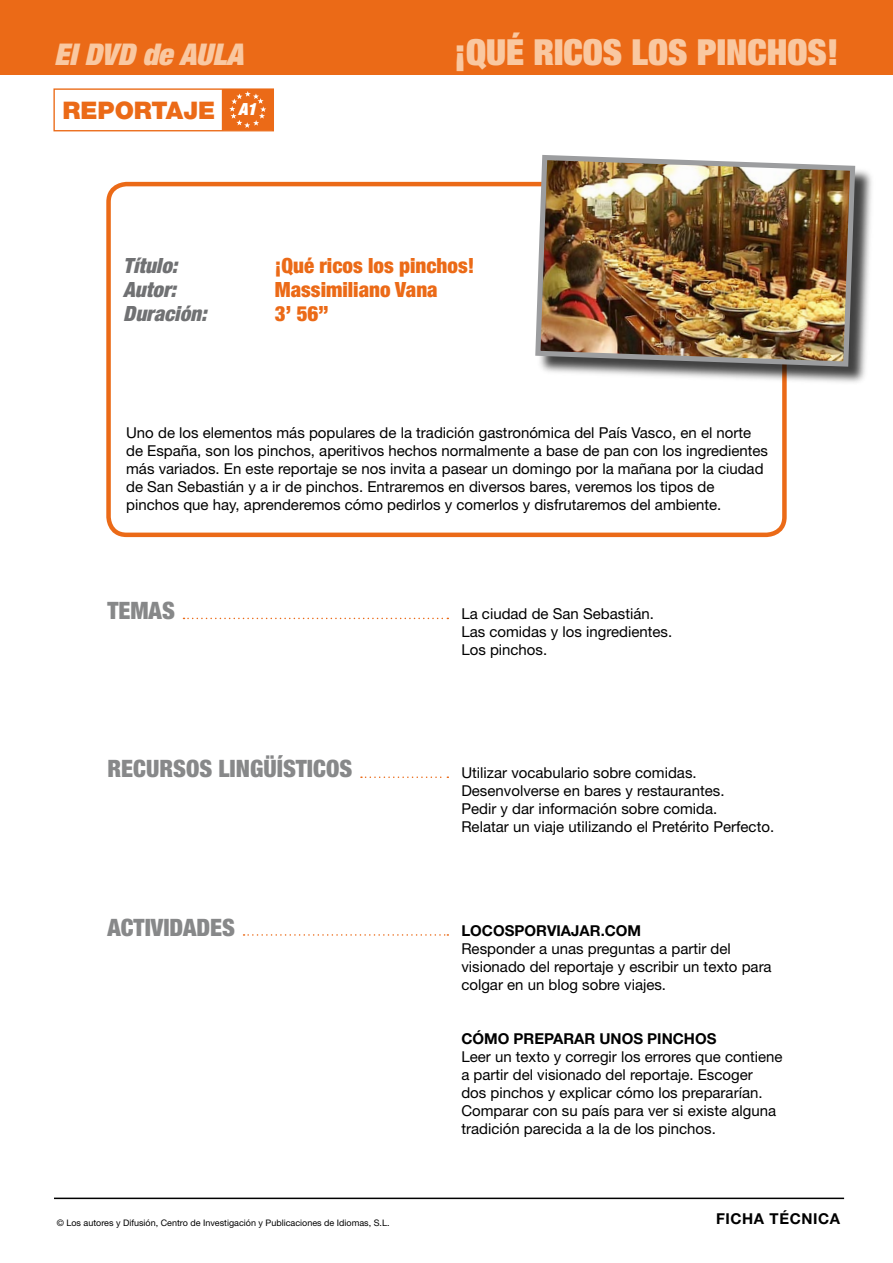
<style>
.page{position:relative;width:893px;height:1263px;background:#fff}
.page>*{position:absolute;margin:0;border:0;box-sizing:border-box;transform-origin:0 0}
.t1{font:900 expanded 36px "Helvetica Neue";color:#f9c8a1}
.t2{font:italic 900 expanded 30px "Helvetica Neue";color:#f9c8a1}
.t3{font:900 24.3px "Helvetica Neue";color:#eb6a17}
.t4{font:900 condensed 24px "Helvetica Neue";color:#878889}
.t5{font:900 condensed 21px "Helvetica Neue";color:#eb6a17}
.t6{font:italic 900 condensed 21px "Helvetica Neue";color:#707173}
.t7{font:15px/18px "Helvetica Neue";color:#000}
.t8{font:700 15px "Helvetica Neue";color:#000}
.t9{font:700 15px "Helvetica Neue";letter-spacing:.04em;color:#000}
.t10{font:9px "Helvetica Neue";color:#000}
</style>
<div class="page">
<svg style="left:244px;top:934px;width:204px;height:2px"></svg>
<svg style="left:361px;top:776px;width:87px;height:2px"></svg>
<svg style="left:183px;top:618px;width:265px;height:1px"></svg>
<div style="left:106px;top:182px;width:681px;height:355px;border:4px solid #eb6a17;border-radius:18px"></div>
<div style="left:537px;top:156px;width:338px;height:231px;background:#000;opacity:.75"></div>
<img style="left:533px;top:155px;width:325px;height:214px">
<div style="left:0;top:0;width:893px;height:75px;background:#eb6a17"></div>
<div style="left:223px;top:89px;width:50px;height:41px;background:#eb6a17"></div>
<svg style="left:229px;top:91px;width:37px;height:37px"></svg>
<div style="left:53px;top:88px;width:221px;height:43px;border:1px solid #eb6a17"></div>
<hr style="left:222px;top:89px;width:1px;height:42px;background:#eb6a17">
<hr style="left:54px;top:1197px;width:790px;height:2px;background:#000">
<h2 class="t2" style="left:54px;top:35px;width:191px">El DVD de AULA</h2>
<h3 class="t3" style="left:63px;top:96px;width:195px">REPORTAJE <sup>A1</sup></h3>
<h1 class="t1" style="left:454px;top:29px;width:386px">¡QUÉ RICOS LOS PINCHOS!</h1>
<h3 class="t6" style="left:123px;top:252px;width:56px">Título:</h3>
<h3 class="t5" style="left:275px;top:252px;width:201px">¡Qué ricos los pinchos!</h3>
<h3 class="t6" style="left:123px;top:276px;width:54px">Autor:</h3>
<h3 class="t5" style="left:275px;top:276px;width:164px">Massimiliano Vana</h3>
<h3 class="t6" style="left:123px;top:300px;width:85px">Duración:</h3>
<h3 class="t5" style="left:275px;top:300px;width:55px">3’ 56”</h3>
<p class="t7" style="left:126px;top:423px;width:643px">Uno de los elementos más populares de la tradición gastronómica del País Vasco, en el norte de España, son los pinchos, aperitivos hechos normalmente a base de pan con los ingredientes más variados. En este reportaje se nos invita a pasear un domingo por la mañana por la ciudad de San Sebastián y a ir de pinchos. Entraremos en diversos bares, veremos los tipos de pinchos que hay, aprenderemos cómo pedirlos y comerlos y disfrutaremos del ambiente.</p>
<h3 class="t4" style="left:107px;top:596px;width:69px">TEMAS</h3>
<h3 class="t4" style="left:107px;top:754px;width:246px">RECURSOS LINGÜÍSTICOS</h3>
<h3 class="t4" style="left:107px;top:912px;width:129px">ACTIVIDADES</h3>
<p class="t10" style="left:57px;top:1217px;width:334px">© Los autores y Difusión, Centro de Investigación y Publicaciones de Idiomas, S.L.</p>
<p class="t7" style="left:461px;top:604px;width:212px">La ciudad de San Sebastián.<br>Las comidas y los ingredientes.<br>Los pinchos.</p>
<p class="t7" style="left:461px;top:763px;width:314px">Utilizar vocabulario sobre comidas.<br>Desenvolverse en bares y restaurantes.<br>Pedir y dar información sobre comida.<br>Relatar un viaje utilizando el Pretérito Perfecto.</p>
<p class="t8" style="left:461px;top:921px;width:181px">LOCOSPORVIAJAR.COM</p>
<p class="t7" style="left:461px;top:939px;width:312px">Responder a unas preguntas a partir del visionado del reportaje y escribir un texto para colgar en un blog sobre viajes.</p>
<p class="t8" style="left:461px;top:1029px;width:257px">CÓMO PREPARAR UNOS PINCHOS</p>
<p class="t7" style="left:461px;top:1047px;width:323px">Leer un texto y corregir los errores que contiene a partir del visionado del reportaje. Escoger<br>dos pinchos y explicar cómo los prepararían.<br>Comparar con su país para ver si existe alguna tradición parecida a la de los pinchos.</p>
<p class="t9" style="left:716px;top:1209px;width:126px">FICHA TÉCNICA</p>
</div>
